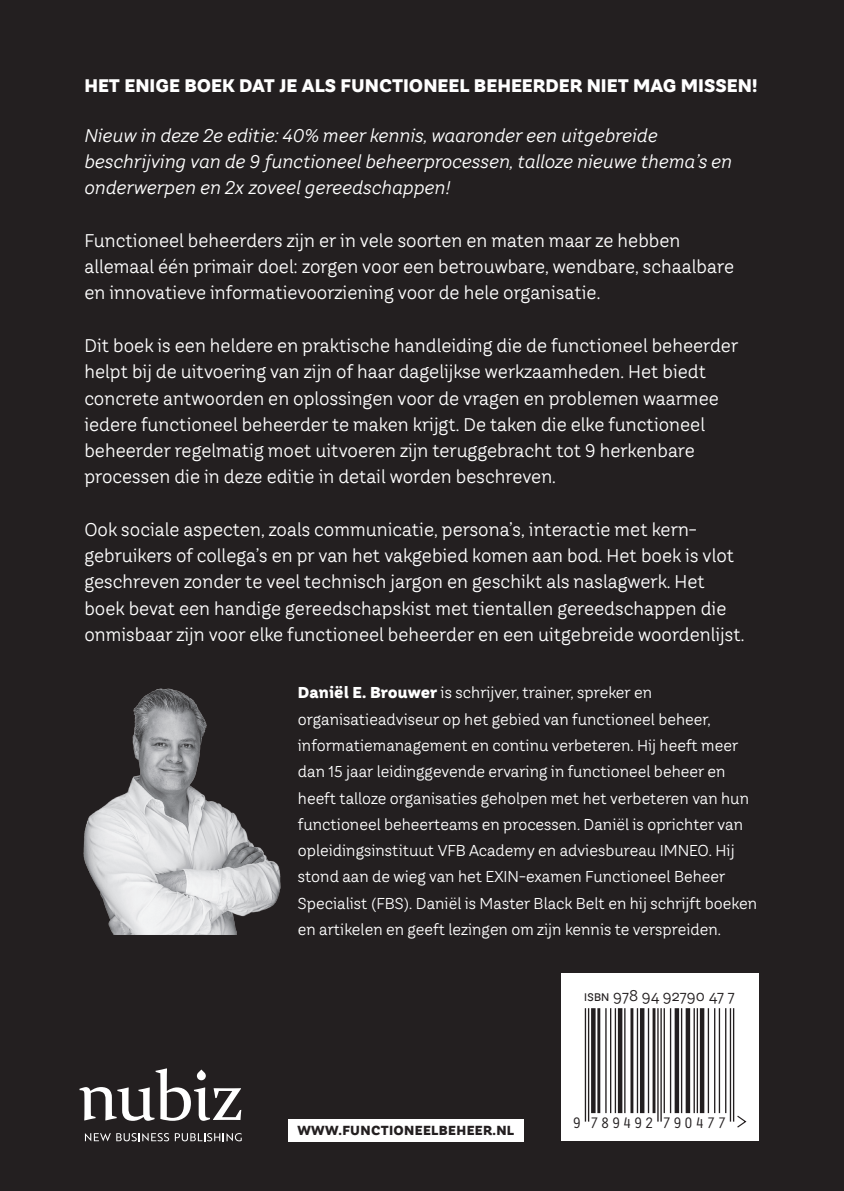
<style>
.page{position:relative;width:844px;height:1191px;background:#fff}
.page>*{position:absolute;margin:0;border:0;box-sizing:border-box;transform-origin:0 0}
.t1{font:18.38px/26.2px "TT Hazelnuts";color:#fff}
.t2{font:italic 18.38px/26.2px "TT Hazelnuts";color:#fff}
.t3{font:800 18.2px "TT Hazelnuts";color:#fff}
.t4{font:15.75px/26.2px "TT Hazelnuts";color:#fff}
.t5{font:15.75px "TT Hazelnuts";letter-spacing:.01em;color:#231f20}
.t6{font:15.75px "Orator Std";letter-spacing:.1em;color:#231f20}
.t7{font:800 13.12px "TT Hazelnuts";letter-spacing:.025em;color:#231f20}
.s1{font-weight:800}
.s2{font-weight:500;font-size:11.03px}
</style>
<div class="page">
<div style="left:0;top:0;width:843px;height:1191px;background:#231f20"></div>
<svg style="left:85px;top:1133px;width:84px;height:8px"></svg>
<svg style="left:175px;top:1133px;width:67px;height:8px"></svg>
<svg style="left:79px;top:1068px;width:162px;height:52px"></svg>
<div style="left:288px;top:1119px;width:235px;height:22px;background:#fff"></div>
<img style="left:83px;top:688px;width:198px;height:246px">
<div style="left:561px;top:973px;width:198px;height:168px;background:#fff"></div>
<hr style="left:732px;top:1008px;width:2px;height:113px;background:#231f20">
<hr style="left:729px;top:1008px;width:2px;height:113px;background:#231f20">
<hr style="left:724px;top:1008px;width:2px;height:105px;background:#231f20">
<hr style="left:718px;top:1008px;width:2px;height:105px;background:#231f20">
<hr style="left:713px;top:1008px;width:2px;height:105px;background:#231f20">
<hr style="left:707px;top:1008px;width:1px;height:105px;background:#231f20">
<div style="left:699px;top:1008px;width:5px;height:105px;background:#231f20"></div>
<hr style="left:696px;top:1008px;width:1px;height:105px;background:#231f20">
<hr style="left:693px;top:1008px;width:1px;height:105px;background:#231f20">
<div style="left:685px;top:1008px;width:5px;height:105px;background:#231f20"></div>
<hr style="left:680px;top:1008px;width:2px;height:105px;background:#231f20">
<div style="left:674px;top:1008px;width:5px;height:105px;background:#231f20"></div>
<hr style="left:669px;top:1008px;width:2px;height:105px;background:#231f20">
<hr style="left:663px;top:1008px;width:1px;height:105px;background:#231f20">
<hr style="left:660px;top:1008px;width:1px;height:113px;background:#231f20">
<hr style="left:657px;top:1008px;width:1px;height:113px;background:#231f20">
<hr style="left:652px;top:1008px;width:3px;height:105px;background:#231f20">
<hr style="left:647px;top:1008px;width:2px;height:105px;background:#231f20">
<div style="left:639px;top:1008px;width:5px;height:105px;background:#231f20"></div>
<hr style="left:636px;top:1008px;width:2px;height:105px;background:#231f20">
<hr style="left:630px;top:1008px;width:3px;height:105px;background:#231f20">
<hr style="left:624px;top:1008px;width:1px;height:105px;background:#231f20">
<div style="left:617px;top:1008px;width:5px;height:105px;background:#231f20"></div>
<hr style="left:614px;top:1008px;width:2px;height:105px;background:#231f20">
<hr style="left:610px;top:1008px;width:1px;height:105px;background:#231f20">
<hr style="left:605px;top:1008px;width:1px;height:105px;background:#231f20">
<hr style="left:597px;top:1008px;width:3px;height:105px;background:#231f20">
<svg style="left:591px;top:1008px;width:4px;height:105px"></svg>
<hr style="left:587px;top:1008px;width:2px;height:113px;background:#231f20">
<hr style="left:584px;top:1008px;width:2px;height:113px;background:#231f20">
<svg style="left:737px;top:1115px;width:10px;height:13px"></svg>
<p class="t3" style="left:84px;top:74px;width:675px">HET ENIGE BOEK DAT JE ALS FUNCTIONEEL BEHEERDER NIET MAG MISSEN!</p>
<p class="t2" style="left:84px;top:122px;width:649px">Nieuw in deze 2e editie: 40% meer kennis, waaronder een uitgebreide beschrijving van de 9 functioneel beheerprocessen, talloze nieuwe thema’s en onderwerpen en 2x zoveel gereedschappen!</p>
<p class="t1" style="left:84px;top:227px;width:651px">Functioneel beheerders zijn er in vele soorten en maten maar ze hebben allemaal één primair doel: zorgen voor een betrouwbare, wendbare, schaalbare en innovatieve informatievoorziening voor de hele organisatie.</p>
<p class="t1" style="left:84px;top:332px;width:655px">Dit boek is een heldere en praktische handleiding die de functioneel beheerder helpt bij de uitvoering van zijn of haar dagelijkse werkzaamheden. Het biedt concrete antwoorden en oplossingen voor de vragen en problemen waarmee iedere functioneel beheerder te maken krijgt. De taken die elke functioneel beheerder regelmatig moet uitvoeren zijn teruggebracht tot 9 herkenbare processen die in deze editie in detail worden beschreven.</p>
<p class="t1" style="left:84px;top:516px;width:661px">Ook sociale aspecten, zoals communicatie, persona’s, interactie met kern&shy;gebruikers of collega’s en pr van het vakgebied komen aan bod. Het boek is vlot geschreven zonder te veel technisch jargon en geschikt als naslagwerk. Het boek bevat een handige gereedschapskist met tientallen gereedschappen die onmisbaar zijn voor elke functioneel beheerder en een uitgebreide woordenlijst.</p>
<p class="t4" style="left:298px;top:679px;width:460px"><span class="s1">Daniël E. Brouwer</span> is schrijver, trainer, spreker en organisatieadviseur op het gebied van functioneel beheer, informatiemanagement en continu verbeteren. Hij heeft meer dan 15 jaar leidinggevende ervaring in functioneel beheer en heeft talloze organisaties geholpen met het verbeteren van hun functioneel beheerteams en processen. Daniël is oprichter van opleidingsinstituut VFB Academy en adviesbureau IMNEO. Hij stond aan de wieg van het EXIN-examen Functioneel Beheer Specialist (FBS). Daniël is Master Black Belt en hij schrijft boeken en artikelen en geeft lezingen om zijn kennis te verspreiden.</p>
<p class="t7" style="left:297px;top:1121px;width:218px">WWW.FUNCTIONEELBEHEER.NL</p>
<p class="t5" style="left:584px;top:984px;width:152px"><span class="s2">isbn</span> 978 94 92790 47 7</p>
<p class="t6" style="left:572px;top:1111px;width:156px">9 789492 790477</p>
</div>
